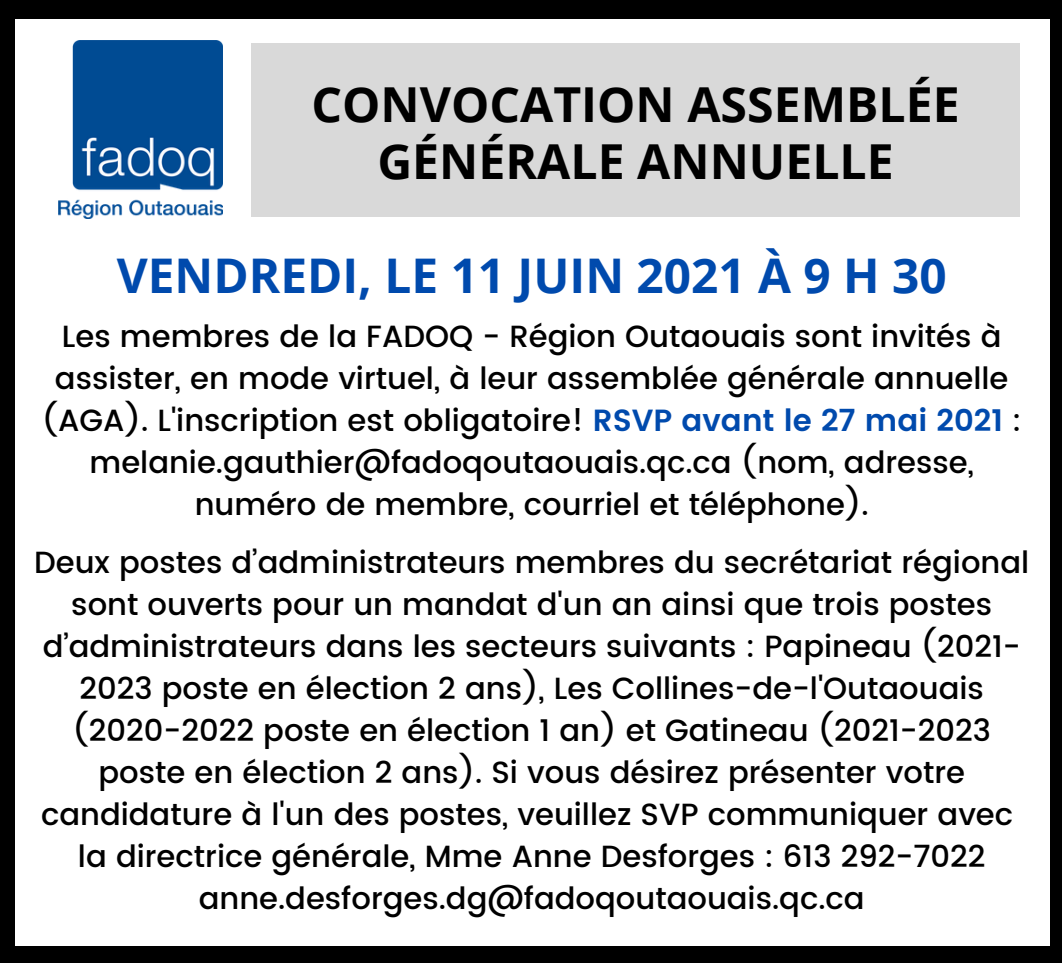
<style>
.page{position:relative;width:1062px;height:963px;background:#fff}
.page>*{position:absolute;margin:0;border:0;box-sizing:border-box;transform-origin:0 0}
.t1{font:700 48.3px/56.7px "Open Sans";color:#000;text-align:center}
.t2{font:700 47.7px "Open Sans";color:#004aad}
.t3{font:500 30.6px/42px "Poppins";color:#000;text-align:center}
.s1{font-weight:600;color:#004aad}
</style>
<div class="page">
<div style="left:5px;top:0;width:1052px;height:19px;background:#000"></div>
<div style="left:5px;top:946px;width:1057px;height:17px;background:#000"></div>
<div style="left:0;top:0;width:15px;height:963px;background:#000"></div>
<div style="left:1050px;top:0;width:12px;height:963px;background:#000"></div>
<div style="left:251px;top:43px;width:769px;height:174px;background:#d9d9d9"></div>
<img style="left:58px;top:40px;width:165px;height:178px">
<p class="t1" style="left:311px;top:75px;width:650px">CONVOCATION ASSEMBLÉE<br>GÉNÉRALE ANNUELLE</p>
<p class="t2" style="left:117px;top:242px;width:831px">VENDREDI, LE 11 JUIN 2021 À 9 H 30</p>
<p class="t3" style="left:42px;top:315px;width:981px">Les membres de la FADOQ - Région Outaouais sont invités à assister, en mode virtuel, à leur assemblée générale annuelle (AGA). L'inscription est obligatoire! <span class="s1">RSVP avant le 27 mai 2021</span> : melanie.gauthier@fadoqoutaouais.qc.ca (nom, adresse, numéro de membre, courriel et téléphone).</p>
<p class="t3" style="left:34px;top:542px;width:997px">Deux postes d’administrateurs membres du secrétariat régional sont ouverts pour un mandat d'un an ainsi que trois postes d’administrateurs dans les secteurs suivants : Papineau (2021- 2023 poste en élection 2 ans), Les Collines-de-l'Outaouais (2020-2022 poste en élection 1 an) et Gatineau (2021-2023 poste en élection 2 ans). Si vous désirez présenter votre candidature à l'un des postes, veuillez SVP communiquer avec</p>
<p class="t3" style="left:78px;top:836px;width:909px">la directrice générale, Mme Anne Desforges : 613 292-7022 anne.desforges.dg@fadoqoutaouais.qc.ca</p>
</div>
